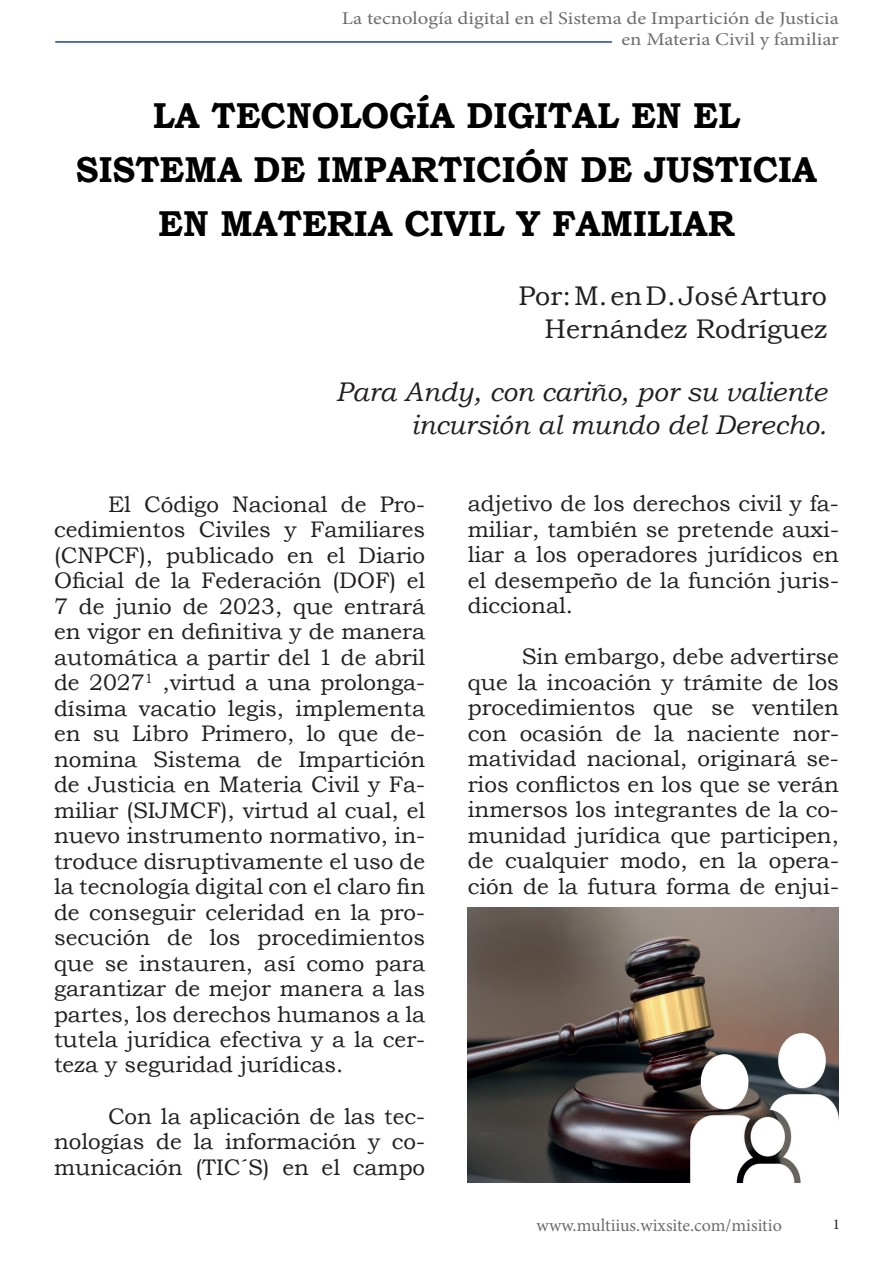
<style>
.page{position:relative;width:893px;height:1263px;background:#fff}
.page>*{position:absolute;margin:0;border:0;box-sizing:border-box;transform-origin:0 0}
.t1{font:700 36px/54px "Bookman Old Style";color:#000001;text-align:center;scale:.96 1}
.t2{font:italic 27px/32.4px "Bookman Old Style";color:#231f20;text-align:right}
.t3{font:27px/32.4px "Bookman Old Style";color:#231f20;text-align:right}
.t4{font:22.5px/25.5px "Bookman Old Style";color:#231f20;text-align:justify}
.t5{font:18px/21.6px "Minion Pro";color:#6c6d70;text-align:right;scale:1.15 1}
.t6{font:18px "Minion Pro";color:#6c6d70}
.t7{font:15px "Minion Pro";color:#231f20}
</style>
<div class="page">
<hr style="left:55px;top:41px;width:557px;height:2px;background:#1f439b">
<img style="left:468px;top:908px;width:371px;height:274px">
<p class="t5" style="left:342px;top:7px;width:434px">La tecnología digital en el Sistema de Impartición de Justicia en Materia Civil y familiar</p>
<h1 class="t1" style="left:76px;top:88px;width:773px">LA TECNOLOGÍA DIGITAL EN EL<br>SISTEMA DE IMPARTICIÓN DE JUSTICIA<br>EN MATERIA CIVIL Y FAMILIAR</h1>
<p class="t3" style="left:519px;top:280px;width:310px">Por: M. en D. José Arturo<br>Hernández Rodríguez</p>
<p class="t2" style="left:336px;top:376px;width:493px">Para Andy, con cariño, por su valiente incursión al mundo del Derecho.</p>
<p class="t4" style="left:54px;top:491px;width:373px;text-indent:54px">El Código Nacional de Pro&shy;cedimientos Civiles y Familiares (CNPCF), publicado en el Diario Oficial de la Federación (DOF) el 7 de junio de 2023, que entrará en vigor en definitiva y de manera automática a partir del 1 de abril de 2027<sup>1</sup> ,virtud a una prolonga&shy;dísima vacatio legis, implementa en su Libro Primero, lo que de&shy;nomina Sistema de Impartición de Justicia en Materia Civil y Fa&shy;miliar (SIJMCF), virtud al cual, el nuevo instrumento normativo, in&shy;troduce disruptivamente el uso de la tecnología digital con el claro fin de conseguir celeridad en la pro&shy;secución de los procedimientos que se instauren, así como para garantizar de mejor manera a las partes, los derechos humanos a la tutela jurídica efectiva y a la cer&shy;teza y seguridad jurídicas.</p>
<p class="t4" style="left:54px;top:1103px;width:373px;text-indent:54px">Con la aplicación de las tec&shy;nologías de la información y co&shy;municación (TIC´S) en el campo</p>
<p class="t4" style="left:468px;top:491px;width:373px">adjetivo de los derechos civil y fa&shy;miliar, también se pretende auxi&shy;liar a los operadores jurídicos en el desempeño de la función juris&shy;diccional.</p>
<p class="t4" style="left:468px;top:644px;width:373px;text-indent:54px">Sin embargo, debe advertirse que la incoación y trámite de los procedimientos que se ventilen con ocasión de la naciente nor&shy;matividad nacional, originará se&shy;rios conflictos en los que se verán inmersos los integrantes de la co&shy;munidad jurídica que participen, de cualquier modo, en la opera&shy;ción de la futura forma de enjui-</p>
<p class="t6" style="left:536px;top:1213px;width:247px">www.multiius.wixsite.com/misitio</p>
<p class="t7" style="left:833px;top:1214px;width:9px">1</p>
</div>
